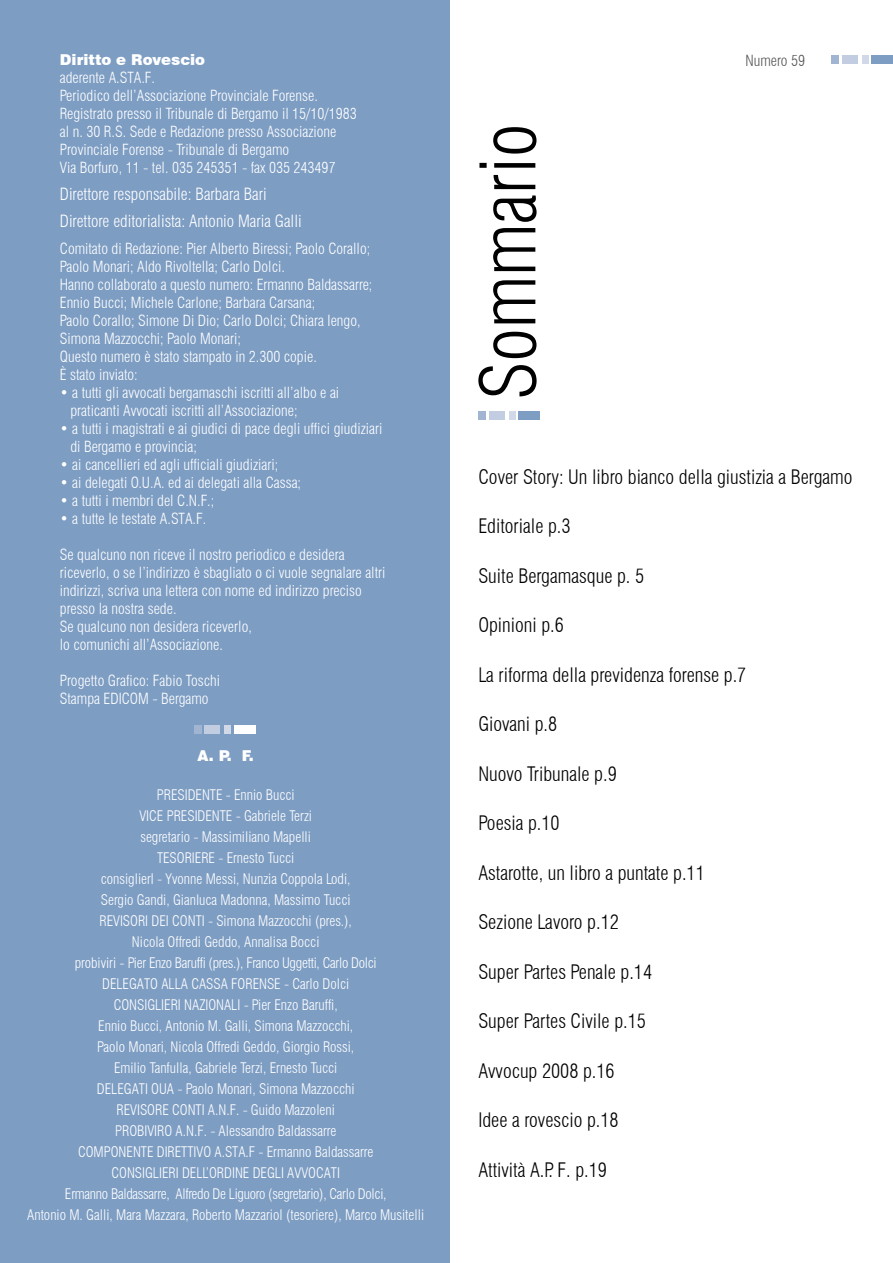
<style>
.page{position:relative;width:893px;height:1263px;background:#fff}
.page>*{position:absolute;margin:0;border:0;box-sizing:border-box;transform-origin:0 0}
.t1{font:300 condensed 75px "Swiss 721 BT";color:#000}
.t2{font:300 condensed 19.5px "Swiss 721 BT";color:#000}
.t3{font:300 condensed 16.5px/27px "Swiss 721 BT";color:#fff}
.t4{font:300 condensed 15px/18px "Swiss 721 BT";color:#fff}
.t5{font:900 15px "Swiss 721 BT";color:#fff}
.t6{font:300 condensed 15px "Swiss 721 BT";color:#58585a}
.t7{font:300 condensed 14.25px/21px "Swiss 721 BT";color:#fff;text-align:center}
</style>
<div class="page">
<div style="left:872px;top:55px;width:21px;height:9px;background:#7d9dc3"></div>
<div style="left:842px;top:55px;width:15px;height:9px;background:#c2cde1"></div>
<div style="left:831px;top:55px;width:8px;height:9px;background:#a1b5d2"></div>
<div style="left:862px;top:55px;width:7px;height:9px;background:#d1d9e8"></div>
<div style="left:0;top:0;width:449px;height:1263px;background:#7d9dc3"></div>
<div style="left:234px;top:725px;width:21px;height:9px;background:#fff"></div>
<div style="left:204px;top:725px;width:16px;height:9px;background:#c2cde1"></div>
<div style="left:194px;top:725px;width:8px;height:9px;background:#a1b5d2"></div>
<div style="left:224px;top:725px;width:7px;height:9px;background:#d1d9e8"></div>
<div style="left:519px;top:411px;width:21px;height:9px;background:#7d9dc3"></div>
<div style="left:489px;top:411px;width:15px;height:9px;background:#c2cde1"></div>
<div style="left:478px;top:411px;width:8px;height:9px;background:#a1b5d2"></div>
<div style="left:509px;top:411px;width:7px;height:9px;background:#d1d9e8"></div>
<p class="t5" style="left:60px;top:51px;width:147px">Diritto e Rovescio</p>
<p class="t4" style="left:60px;top:69px;width:298px">aderente A.STA.F.<br>Periodico dell’Associazione Provinciale Forense.<br>Registrato presso il Tribunale di Bergamo il 15/10/1983 al n. 30 R.S. Sede e Redazione presso Associazione Provinciale Forense - Tribunale di Bergamo<br>Via Borfuro, 11 - tel. 035 245351 - fax 035 243497</p>
<p class="t3" style="left:60px;top:181px;width:243px">Direttore responsabile: Barbara Bari<br>Direttore editorialista: Antonio Maria Galli</p>
<p class="t4" style="left:60px;top:240px;width:314px">Comitato di Redazione: Pier Alberto Biressi; Paolo Corallo; Paolo Monari; Aldo Rivoltella; Carlo Dolci.<br>Hanno collaborato a questo numero: Ermanno Baldassarre; Ennio Bucci; Michele Carlone; Barbara Carsana;<br>Paolo Corallo; Simone Di Dio; Carlo Dolci; Chiara Iengo, Simona Mazzocchi; Paolo Monari;<br>Questo numero è stato stampato in 2.300 copie.<br>È stato inviato:</p>
<p class="t4" style="left:70px;top:384px;width:270px;text-indent:-11px">• a tutti gli avvocati bergamaschi iscritti all’albo e ai praticanti Avvocati iscritti all’Associazione;</p>
<p class="t4" style="left:70px;top:420px;width:313px;text-indent:-11px">• a tutti i magistrati e ai giudici di pace degli uffici giudiziari di Bergamo e provincia;</p>
<p class="t4" style="left:60px;top:456px;width:220px">• ai cancellieri ed agli ufficiali giudiziari;</p>
<p class="t4" style="left:60px;top:474px;width:243px">• ai delegati O.U.A. ed ai delegati alla Cassa;</p>
<p class="t4" style="left:60px;top:492px;width:156px">• a tutti i membri del C.N.F.;</p>
<p class="t4" style="left:60px;top:510px;width:148px">• a tutte le testate A.STA.F.</p>
<p class="t4" style="left:60px;top:546px;width:327px">Se qualcuno non riceve il nostro periodico e desidera riceverlo, o se l’indirizzo è sbagliato o ci vuole segnalare altri indirizzi, scriva una lettera con nome ed indirizzo preciso presso la nostra sede.<br>Se qualcuno non desidera riceverlo,<br>lo comunichi all’Associazione.</p>
<p class="t4" style="left:60px;top:672px;width:162px">Progetto Grafico: Fabio Toschi<br>Stampa EDICOM - Bergamo</p>
<p class="t5" style="left:197px;top:746px;width:58px">A . P. F.</p>
<p class="t7" style="left:27px;top:784px;width:398px">PRESIDENTE - Ennio Bucci<br>VICE PRESIDENTE - Gabriele Terzi<br>segretario - Massimiliano Mapelli<br>TESORIERE - Ernesto Tucci<br>consiglierI - Yvonne Messi, Nunzia Coppola Lodi,<br>Sergio Gandi, Gianluca Madonna, Massimo Tucci<br>REVISORI DEI CONTI - Simona Mazzocchi (pres.),<br>Nicola Offredi Geddo, Annalisa Bocci<br>probiviri - Pier Enzo Baruffi (pres.), Franco Uggetti, Carlo Dolci<br>DELEGATO ALLA CASSA FORENSE - Carlo Dolci<br>CONSIGLIERI NAZIONALI - Pier Enzo Baruffi,<br>Ennio Bucci, Antonio M. Galli, Simona Mazzocchi,<br>Paolo Monari, Nicola Offredi Geddo, Giorgio Rossi,<br>Emilio Tanfulla, Gabriele Terzi, Ernesto Tucci<br>DELEGATI OUA - Paolo Monari, Simona Mazzocchi<br>REVISORE CONTI A.N.F. - Guido Mazzoleni<br>PROBIVIRO A.N.F. - Alessandro Baldassarre<br>COMPONENTE DIRETTIVO A.STA.F - Ermanno Baldassarre<br>CONSIGLIERI DELL’ORDINE DEGLI AVVOCATI<br>Ermanno Baldassarre, Alfredo De Liguoro (segretario), Carlo Dolci,<br>Antonio M. Galli, Mara Mazzara, Roberto Mazzariol (tesoriere), Marco Musitelli</p>
<h1 class="t1" style="left:463px;top:400px;width:278px;rotate:-90deg">Sommario</h1>
<p class="t6" style="left:746px;top:51px;width:61px">Numero 59</p>
<h2 class="t2" style="left:478px;top:465px;width:376px">Cover Story: Un libro bianco della giustizia a Bergamo</h2>
<h2 class="t2" style="left:478px;top:514px;width:94px">Editoriale p.3</h2>
<h2 class="t2" style="left:478px;top:564px;width:167px">Suite Bergamasque p. 5</h2>
<h2 class="t2" style="left:478px;top:613px;width:87px">Opinioni p.6</h2>
<h2 class="t2" style="left:478px;top:663px;width:269px">La riforma della previdenza forense p.7</h2>
<h2 class="t2" style="left:478px;top:712px;width:80px">Giovani p.8</h2>
<h2 class="t2" style="left:478px;top:762px;width:140px">Nuovo Tribunale p.9</h2>
<h2 class="t2" style="left:478px;top:811px;width:83px">Poesia p.10</h2>
<h2 class="t2" style="left:478px;top:861px;width:228px">Astarotte, un libro a puntate p.11</h2>
<h2 class="t2" style="left:478px;top:910px;width:142px">Sezione Lavoro p.12</h2>
<h2 class="t2" style="left:478px;top:960px;width:175px">Super Partes Penale p.14</h2>
<h2 class="t2" style="left:478px;top:1009px;width:169px">Super Partes Civile p.15</h2>
<h2 class="t2" style="left:478px;top:1059px;width:138px">Avvocup 2008 p.16</h2>
<h2 class="t2" style="left:478px;top:1108px;width:142px">Idee a rovescio p.18</h2>
<h2 class="t2" style="left:478px;top:1158px;width:130px">Attività A.P. F. p.19</h2>
</div>
